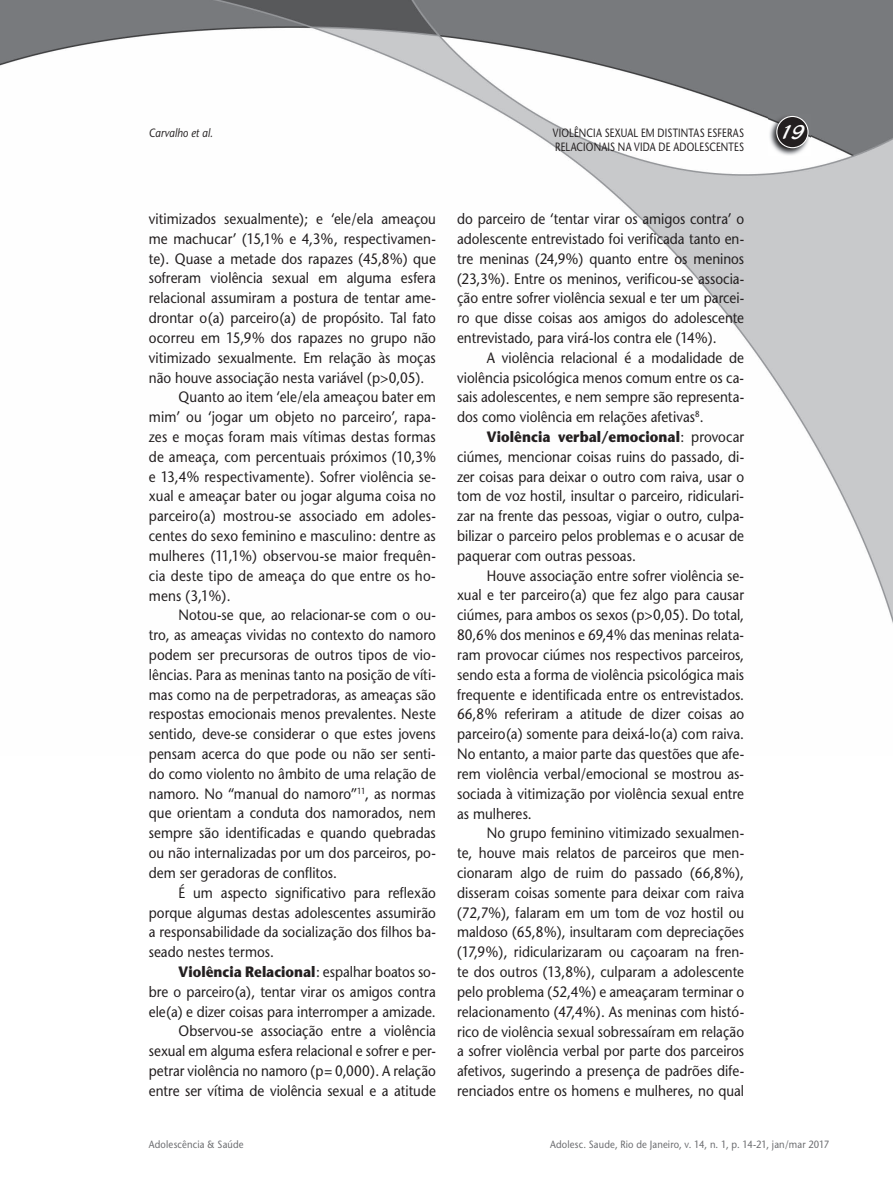
<style>
.page{position:relative;width:893px;height:1191px;background:#fff}
.page>*{position:absolute;margin:0;border:0;box-sizing:border-box;transform-origin:0 0}
.t1{font:21px "Blacklight D";color:#fff}
.t2{font:15px/19.8px "Stone Sans";letter-spacing:.005em;color:#231f20;text-align:justify;scale:.9 1}
.t3{font:700 15px "Stone Sans";color:#231f20;scale:.9 1}
.t4{font:12px "Stone Sans";letter-spacing:.02em;color:#231f20;scale:.8 1}
.t5{font:italic 12px "Stone Sans";letter-spacing:.01em;color:#231f20;scale:.85 1}
.t6{font:10.5px "Stone Sans";letter-spacing:.02em;color:#6c6d70;scale:.9 1}
.s1{font-weight:400}
.s2{font-weight:700}
</style>
<div class="page">
<img style="left:0;top:0;width:893px;height:624px">
<img style="left:769px;top:114px;width:41px;height:42px">
<div style="left:777px;top:116px;width:31px;height:32px;background:#231f20;border-radius:50%"></div>
<div style="left:776px;top:116px;width:33px;height:32px;border:1px solid #fff;border-radius:50%"></div>
<p class="t5" style="left:149px;top:125px;width:77px">Carvalho et al.</p>
<p class="t4" style="left:553px;top:125px;width:241px">VIOLÊNCIA SEXUAL EM DISTINTAS ESFERAS</p>
<h1 class="t1" style="left:780px;top:119px;width:26px">19</h1>
<p class="t4" style="left:555px;top:140px;width:238px">RELACIONAIS NA VIDA DE ADOLESCENTES</p>
<p class="t2" style="left:149px;top:209px;width:320px">vitimizados sexualmente); e ‘ele/ela ameaçou</p>
<p class="t2" style="left:149px;top:229px;width:320px">me machucar’ (15,1% e 4,3%, respectivamen-</p>
<p class="t2" style="left:149px;top:248px;width:320px">te). Quase a metade dos rapazes (45,8%) que</p>
<p class="t2" style="left:149px;top:268px;width:320px">sofreram violência sexual em alguma esfera</p>
<p class="t2" style="left:149px;top:288px;width:320px">relacional assumiram a postura de tentar ame-</p>
<p class="t2" style="left:149px;top:308px;width:320px">drontar o(a) parceiro(a) de propósito. Tal fato</p>
<p class="t2" style="left:149px;top:328px;width:320px">ocorreu em 15,9% dos rapazes no grupo não</p>
<p class="t2" style="left:149px;top:347px;width:320px">vitimizado sexualmente. Em relação às moças</p>
<p class="t2" style="left:149px;top:367px;width:308px">não houve associação nesta variável (p&gt;0,05).</p>
<p class="t2" style="left:179px;top:387px;width:287px">Quanto ao item ‘ele/ela ameaçou bater em</p>
<p class="t2" style="left:149px;top:407px;width:320px">mim’ ou ‘jogar um objeto no parceiro’, rapa-</p>
<p class="t2" style="left:149px;top:427px;width:320px">zes e moças foram mais vítimas destas formas</p>
<p class="t2" style="left:149px;top:447px;width:320px">de ameaça, com percentuais próximos (10,3%</p>
<p class="t2" style="left:149px;top:466px;width:320px">e 13,4% respectivamente). Sofrer violência se-</p>
<p class="t2" style="left:149px;top:486px;width:320px">xual e ameaçar bater ou jogar alguma coisa no</p>
<p class="t2" style="left:149px;top:506px;width:320px">parceiro(a) mostrou-se associado em adoles-</p>
<p class="t2" style="left:149px;top:526px;width:320px">centes do sexo feminino e masculino: dentre as</p>
<p class="t2" style="left:149px;top:546px;width:320px">mulheres (11,1%) observou-se maior frequên-</p>
<p class="t2" style="left:149px;top:565px;width:320px">cia deste tipo de ameaça do que entre os ho-</p>
<p class="t2" style="left:149px;top:585px;width:92px">mens (3,1%).</p>
<p class="t2" style="left:179px;top:605px;width:287px">Notou-se que, ao relacionar-se com o ou-</p>
<p class="t2" style="left:149px;top:625px;width:320px">tro, as ameaças vividas no contexto do namoro</p>
<p class="t2" style="left:149px;top:645px;width:320px">podem ser precursoras de outros tipos de vio-</p>
<p class="t2" style="left:149px;top:664px;width:320px">lências. Para as meninas tanto na posição de víti-</p>
<p class="t2" style="left:149px;top:684px;width:320px">mas como na de perpetradoras, as ameaças são</p>
<p class="t2" style="left:149px;top:704px;width:320px">respostas emocionais menos prevalentes. Neste</p>
<p class="t2" style="left:149px;top:724px;width:320px">sentido, deve-se considerar o que estes jovens</p>
<p class="t2" style="left:149px;top:744px;width:320px">pensam acerca do que pode ou não ser senti-</p>
<p class="t2" style="left:149px;top:764px;width:320px">do como violento no âmbito de uma relação de</p>
<p class="t2" style="left:149px;top:783px;width:320px">namoro. No “manual do namoro”<sup>11</sup>, as normas</p>
<p class="t2" style="left:149px;top:803px;width:320px">que orientam a conduta dos namorados, nem</p>
<p class="t2" style="left:149px;top:823px;width:320px">sempre são identificadas e quando quebradas</p>
<p class="t2" style="left:149px;top:843px;width:320px">ou não internalizadas por um dos parceiros, po-</p>
<p class="t2" style="left:149px;top:862px;width:210px">dem ser geradoras de conflitos.</p>
<p class="t2" style="left:179px;top:882px;width:287px">É um aspecto significativo para reflexão</p>
<p class="t2" style="left:149px;top:902px;width:320px">porque algumas destas adolescentes assumirão</p>
<p class="t2" style="left:149px;top:922px;width:320px">a responsabilidade da socialização dos filhos ba-</p>
<p class="t2" style="left:149px;top:942px;width:141px">seado nestes termos.</p>
<p class="t3" style="left:179px;top:962px;width:287px">Violência Relacional<span class="s1">: espalhar boatos so-</span></p>
<p class="t2" style="left:149px;top:981px;width:320px">bre o parceiro(a), tentar virar os amigos contra</p>
<p class="t2" style="left:149px;top:1001px;width:320px">ele(a) e dizer coisas para interromper a amizade.</p>
<p class="t2" style="left:179px;top:1021px;width:287px">Observou-se associação entre a violência</p>
<p class="t2" style="left:149px;top:1041px;width:320px">sexual em alguma esfera relacional e sofrer e per-</p>
<p class="t2" style="left:149px;top:1061px;width:320px">petrar violência no namoro (p= 0,000). A relação</p>
<p class="t2" style="left:149px;top:1080px;width:320px">entre ser vítima de violência sexual e a atitude</p>
<p class="t2" style="left:457px;top:209px;width:320px">do parceiro de ‘tentar virar os amigos contra’ o adolescente entrevistado foi verificada tanto en&shy;tre meninas (24,9%) quanto entre os meninos (23,3%). Entre os meninos, verificou-se associa&shy;ção entre sofrer violência sexual e ter um parcei&shy;ro que disse coisas aos amigos do adolescente entrevistado, para virá-los contra ele (14%).</p>
<p class="t2" style="left:457px;top:348px;width:320px;text-indent:30px">A violência relacional é a modalidade de violência psicológica menos comum entre os ca&shy;sais adolescentes, e nem sempre são representa&shy;dos como violência em relações afetivas<sup>8</sup>.</p>
<p class="t2" style="left:457px;top:427px;width:320px;text-indent:30px"><span class="s2">Violência verbal/emocional</span>: provocar ciúmes, mencionar coisas ruins do passado, di&shy;zer coisas para deixar o outro com raiva, usar o tom de voz hostil, insultar o parceiro, ridiculari&shy;zar na frente das pessoas, vigiar o outro, culpa&shy;bilizar o parceiro pelos problemas e o acusar de paquerar com outras pessoas.</p>
<p class="t2" style="left:457px;top:565px;width:320px;text-indent:30px">Houve associação entre sofrer violência se&shy;xual e ter parceiro(a) que fez algo para causar ciúmes, para ambos os sexos (p&gt;0,05). Do total, 80,6% dos meninos e 69,4% das meninas relata&shy;ram provocar ciúmes nos respectivos parceiros, sendo esta a forma de violência psicológica mais frequente e identificada entre os entrevistados.<br>66,8% referiram a atitude de dizer coisas ao parceiro(a) somente para deixá-lo(a) com raiva.<br>No entanto, a maior parte das questões que afe&shy;rem violência verbal/emocional se mostrou as&shy;sociada à vitimização por violência sexual entre as mulheres.</p>
<p class="t2" style="left:457px;top:823px;width:320px;text-indent:30px">No grupo feminino vitimizado sexualmen&shy;te, houve mais relatos de parceiros que men&shy;cionaram algo de ruim do passado (66,8%), disseram coisas somente para deixar com raiva (72,7%), falaram em um tom de voz hostil ou maldoso (65,8%), insultaram com depreciações (17,9%), ridicularizaram ou caçoaram na fren&shy;te dos outros (13,8%), culparam a adolescente pelo problema (52,4%) e ameaçaram terminar o relacionamento (47,4%). As meninas com histó&shy;rico de violência sexual sobressaíram em relação a sofrer violência verbal por parte dos parceiros afetivos, sugerindo a presença de padrões dife&shy;renciados entre os homens e mulheres, no qual</p>
<p class="t6" style="left:149px;top:1137px;width:107px">Adolescência &amp; Saúde</p>
<p class="t6" style="left:550px;top:1137px;width:312px">Adolesc. Saude, Rio de Janeiro, v. 14, n. 1, p. 14-21, jan/mar 2017</p>
</div>
